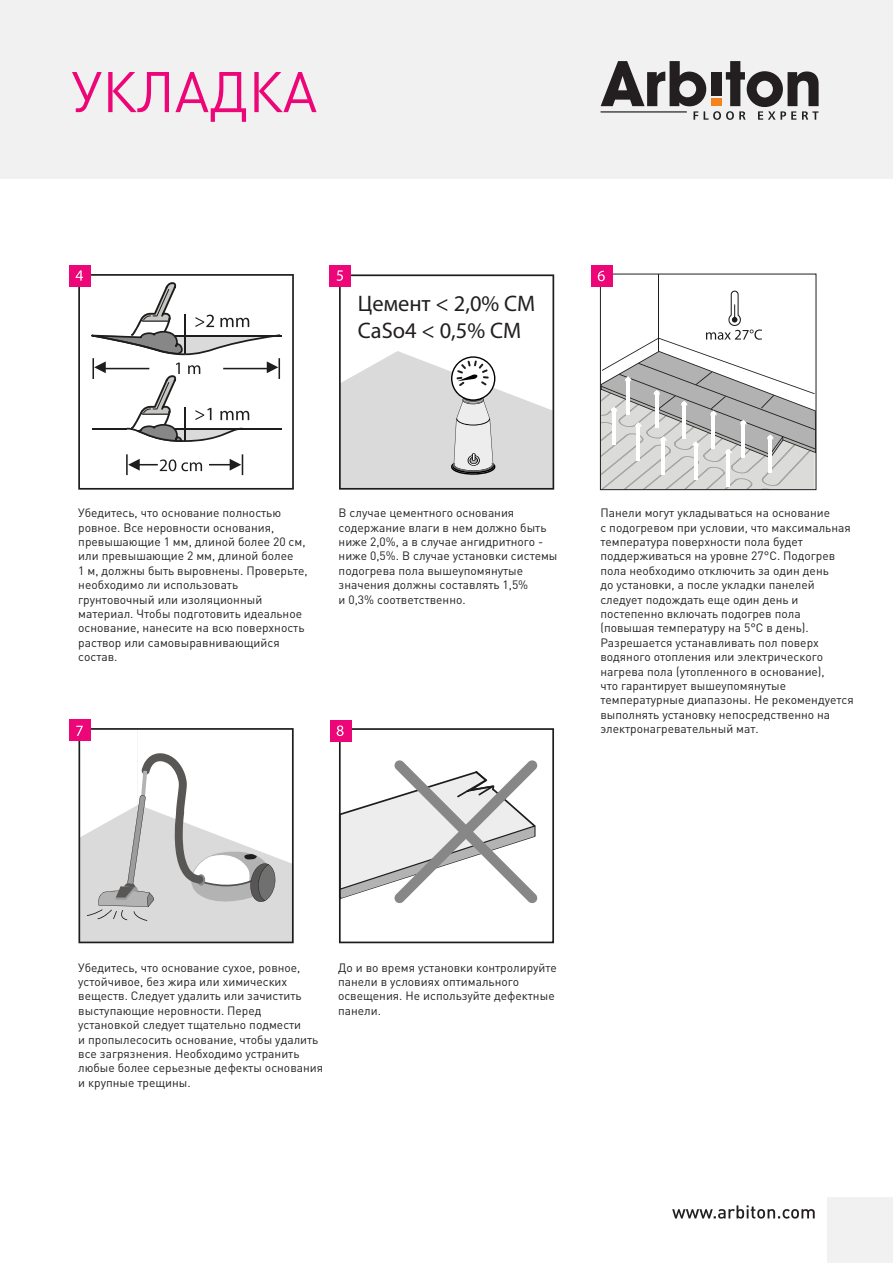
<style>
.page{position:relative;width:893px;height:1263px;background:#fff}
.page>*{position:absolute;margin:0;border:0;box-sizing:border-box;transform-origin:0 0}
.t1{font:56.4px "DIN Pro";color:#ed0677}
.t2{font:22.5px/27px "Myriad Pro";color:#231f20}
.t3{font:12px/14.4px "DIN Pro";color:#231f20}
</style>
<div class="page">
<div style="left:0;top:0;width:893px;height:179px;background:#f1f1f2"></div>
<svg style="left:601px;top:61px;width:218px;height:59px"></svg>
<div style="left:711px;top:98px;width:10px;height:8px;background:#f58220"></div>
<svg style="left:672px;top:1205px;width:143px;height:13px"></svg>
<div style="left:828px;top:1198px;width:65px;height:65px;background:#f1f1f2"></div>
<svg style="left:339px;top:728px;width:215px;height:215px"></svg>
<svg style="left:78px;top:728px;width:216px;height:215px"></svg>
<svg style="left:80px;top:753px;width:213px;height:189px"></svg>
<svg style="left:78px;top:274px;width:216px;height:216px"></svg>
<hr style="left:126px;top:454px;width:2px;height:21px;background:#1d1d1b">
<svg style="left:128px;top:459px;width:74px;height:12px"></svg>
<svg style="left:209px;top:454px;width:34px;height:21px"></svg>
<hr style="left:100px;top:368px;width:49px;height:1px;background:#1d1d1b">
<hr style="left:92px;top:358px;width:2px;height:21px;background:#1d1d1b">
<svg style="left:94px;top:361px;width:12px;height:12px"></svg>
<hr style="left:223px;top:368px;width:49px;height:1px;background:#1d1d1b">
<hr style="left:278px;top:358px;width:2px;height:21px;background:#1d1d1b">
<svg style="left:267px;top:361px;width:11px;height:12px"></svg>
<hr style="left:185px;top:335px;width:96px;height:1px;background:#1d1d1b">
<svg style="left:91px;top:282px;width:189px;height:73px"></svg>
<hr style="left:184px;top:314px;width:2px;height:40px;background:#1d1d1b">
<hr style="left:185px;top:428px;width:96px;height:1px;background:#1d1d1b">
<hr style="left:92px;top:428px;width:35px;height:1px;background:#1d1d1b">
<svg style="left:127px;top:363px;width:122px;height:79px"></svg>
<hr style="left:184px;top:408px;width:2px;height:33px;background:#1d1d1b">
<svg style="left:339px;top:274px;width:215px;height:216px"></svg>
<svg style="left:339px;top:351px;width:214px;height:137px"></svg>
<div style="left:69px;top:265px;width:21px;height:22px;background:#ed0677"></div>
<svg style="left:76px;top:270px;width:7px;height:11px"></svg>
<div style="left:69px;top:720px;width:21px;height:21px;background:#ed0677"></div>
<svg style="left:76px;top:726px;width:7px;height:10px"></svg>
<div style="left:330px;top:721px;width:21px;height:21px;background:#ed0677"></div>
<svg style="left:337px;top:725px;width:7px;height:11px"></svg>
<div style="left:330px;top:265px;width:21px;height:22px;background:#ed0677"></div>
<svg style="left:337px;top:270px;width:6px;height:11px"></svg>
<hr style="left:658px;top:274px;width:1px;height:79px;background:#1d1d1a">
<svg style="left:602px;top:291px;width:212px;height:197px"></svg>
<div style="left:600px;top:274px;width:216px;height:216px;border:1px solid #231f20"></div>
<div style="left:591px;top:266px;width:21px;height:21px;background:#ed0677"></div>
<svg style="left:598px;top:271px;width:7px;height:10px"></svg>
<h1 class="t1" style="left:71px;top:47px;width:247px">УКЛАДКА</h1>
<h2 class="t2" style="left:358px;top:290px;width:179px">Цемент &lt; 2,0% CM<br>CaSo4 &lt; 0,5% CM</h2>
<p class="t3" style="left:78px;top:505px;width:231px">Убедитесь, что основание полностью ровное. Все неровности основания, превышающие 1 мм, длиной более 20 см, или превышающие 2 мм, длиной более<br>1 м, должны быть выровнены. Проверьте, необходимо ли использовать грунтовочный или изоляционный материал. Чтобы подготовить идеальное основание, нанесите на всю поверхность раствор или самовыравнивающийся состав.</p>
<p class="t3" style="left:339px;top:505px;width:220px">В случае цементного основания содержание влаги в нем должно быть ниже 2,0%, а в случае ангидритного - ниже 0,5%. В случае установки системы подогрева пола вышеупомянутые значения должны составлять 1,5%<br>и 0,3% соответственно.</p>
<p class="t3" style="left:600px;top:505px;width:255px">Панели могут укладываться на основание<br>с подогревом при условии, что максимальная температура поверхности пола будет поддерживаться на уровне 27°C. Подогрев пола необходимо отключить за один день<br>до установки, а после укладки панелей следует подождать еще один день и постепенно включать подогрев пола (повышая температуру на 5°C в день).<br>Разрешается устанавливать пол поверх водяного отопления или электрического нагрева пола (утопленного в основание),<br>что гарантирует вышеупомянутые температурные диапазоны. Не рекомендуется выполнять установку непосредственно на электронагревательный мат.</p>
<p class="t3" style="left:78px;top:959px;width:246px">Убедитесь, что основание сухое, ровное, устойчивое, без жира или химических веществ. Следует удалить или зачистить выступающие неровности. Перед установкой следует тщательно подмести<br>и пропылесосить основание, чтобы удалить все загрязнения. Необходимо устранить любые более серьезные дефекты основания и крупные трещины.</p>
<p class="t3" style="left:338px;top:959px;width:220px">До и во время установки контролируйте панели в условиях оптимального освещения. Не используйте дефектные панели.</p>
</div>
